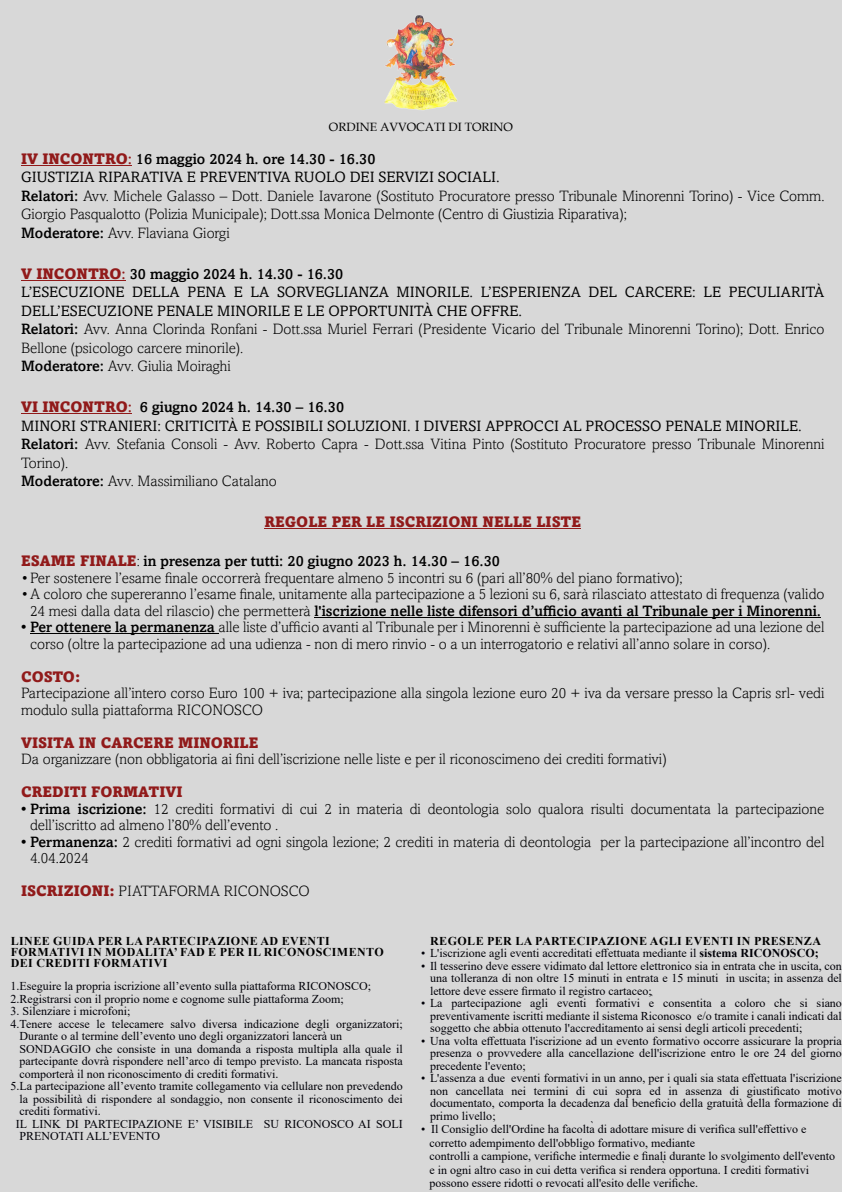
<style>
.page{position:relative;width:842px;height:1192px;background:#d8d8d8}
.page>*{position:absolute;margin:0;border:0;box-sizing:border-box;transform-origin:0 0}
.t1{font:300 15px/18.5px "Amasis MT Pro";color:#000}
.t2{font:900 15px "Amasis MT Pro";color:#911a1a}
.t3{font:500 15px "Amasis MT Pro";color:#000}
.t4{font:12px/12.5px "Times New Roman";color:#000007;text-align:justify}
.t5{font:700 12px/11.1px "Times New Roman";letter-spacing:.035em;color:#000}
.t6{font:12px "Book Antiqua";color:#000}
.s1{font-weight:900;color:#911a1a}
.s2{font-weight:500;color:#911a1a}
.s3{font-weight:500}
.s4{font-weight:400}
.s5{font-weight:300}
.s6{font-weight:700}
</style>
<div class="page">
<img style="left:384px;top:15px;width:73px;height:95px">
<hr style="left:21px;top:165px;width:111px;height:1px;background:#911a1a">
<hr style="left:21px;top:280px;width:105px;height:1px;background:#911a1a">
<hr style="left:21px;top:413px;width:111px;height:1px;background:#911a1a">
<hr style="left:264px;top:528px;width:317px;height:1px;background:#911a1a">
<hr style="left:314px;top:617px;width:507px;height:1px;background:#000">
<hr style="left:30px;top:633px;width:188px;height:1px;background:#000">
<p class="t6" style="left:329px;top:122px;width:185px">ORDINE AVVOCATI DI TORINO</p>
<p class="t1" style="left:21px;top:150px;width:805px"><span class="s1">IV INCONTRO</span><span class="s2">:</span> <span class="s3">16 maggio 2024 h. ore 14.30 - 16.30<br></span><span class="s4">GIUSTIZIA RIPARATIVA E PREVENTIVA RUOLO DEI SERVIZI SOCIALI.<br></span><span class="s3">Relatori:</span> Avv. Michele Galasso – Dott. Daniele Iavarone (Sostituto Procuratore presso Tribunale Minorenni Torino) - Vice Comm.<br>Giorgio Pasqualotto (Polizia Municipale); Dott.ssa Monica Delmonte (Centro di Giustizia Riparativa);<br><span class="s3">Moderatore:</span> Avv. Flaviana Giorgi</p>
<p class="t1" style="left:21px;top:265px;width:805px"><span class="s1">V INCONTRO</span><span class="s2">:</span> <span class="s3">30 maggio 2024 h. 14.30 - 16.30<br></span><span class="s4">L’ESECUZIONE DELLA PENA E LA SORVEGLIANZA MINORILE. L’ESPERIENZA DEL CARCERE: LE PECULIARITÀ DELL’ESECUZIONE PENALE MINORILE E LE OPPORTUNITÀ CHE OFFRE.<br></span><span class="s3">Relatori:</span> Avv. Anna Clorinda Ronfani - Dott.ssa Muriel Ferrari (Presidente Vicario del Tribunale Minorenni Torino); Dott. Enrico Bellone (psicologo carcere minorile).<br><span class="s3">Moderatore:</span> Avv. Giulia Moiraghi</p>
<p class="t1" style="left:21px;top:399px;width:805px"><span class="s1">VI INCONTRO</span><span class="s2">:</span> <span class="s3">6 giugno 2024 h. 14.30 – 16.30<br></span><span class="s4">MINORI STRANIERI: CRITICITÀ E POSSIBILI SOLUZIONI. I DIVERSI APPROCCI AL PROCESSO PENALE MINORILE.<br></span><span class="s3">Relatori:</span> Avv. Stefania Consoli - Avv. Roberto Capra - Dott.ssa Vitina Pinto (Sostituto Procuratore presso Tribunale Minorenni Torino).<br><span class="s3">Moderatore:</span> Avv. Massimiliano Catalano</p>
<p class="t2" style="left:264px;top:516px;width:318px">REGOLE PER LE ISCRIZIONI NELLE LISTE</p>
<p class="t3" style="left:21px;top:555px;width:480px"><span class="s1">ESAME FINALE</span><span class="s5">:</span> in presenza per tutti: 20 giugno 2023 h. 14.30 – 16.30</p>
<p class="t1" style="left:21px;top:569px;width:663px">• Per sostenere l’esame finale occorrerà frequentare almeno 5 incontri su 6 (pari all’80% del piano formativo);</p>
<p class="t1" style="left:21px;top:587px;width:805px;line-height:16.5px;text-align:center">• A coloro che supereranno l’esame finale, unitamente alla partecipazione a 5 lezioni su 6, sarà rilasciato attestato di frequenza (valido<br>24 mesi dalla data del rilascio) che permetterà <span class="s3">l'iscrizione nelle liste difensori d’ufficio avanti al Tribunale per i Minorenni.</span></p>
<p class="t1" style="left:30px;top:620px;width:796px;line-height:16.5px;text-indent:-9px"><span class="s3">• Per ottenere la permanenza</span> alle liste d’ufficio avanti al Tribunale per i Minorenni è sufficiente la partecipazione ad una lezione del corso (oltre la partecipazione ad una udienza - non di mero rinvio - o a un interrogatorio e relativi all’anno solare in corso).</p>
<p class="t2" style="left:21px;top:670px;width:61px">COSTO:</p>
<p class="t1" style="left:21px;top:686px;width:805px;line-height:16.5px">Partecipazione all’intero corso Euro 100 + iva; partecipazione alla singola lezione euro 20 + iva da versare presso la Capris srl- vedi modulo sulla piattaforma RICONOSCO</p>
<p class="t2" style="left:21px;top:736px;width:239px">VISITA IN CARCERE MINORILE</p>
<p class="t1" style="left:21px;top:751px;width:647px">Da organizzare (non obbligatoria ai fini dell’iscrizione nelle liste e per il riconoscimeno dei crediti formativi)</p>
<p class="t2" style="left:21px;top:786px;width:163px">CREDITI FORMATIVI</p>
<p class="t1" style="left:30px;top:801px;width:796px;line-height:16.5px;text-indent:-9px"><span class="s3">• Prima iscrizione:</span> 12 crediti formativi di cui 2 in materia di deontologia solo qualora risulti documentata la partecipazione dell’iscritto ad almeno l’80% dell’evento .</p>
<p class="t1" style="left:30px;top:834px;width:796px;line-height:16.5px;text-indent:-9px"><span class="s3">• Permanenza:</span> 2 crediti formativi ad ogni singola lezione; 2 crediti in materia di deontologia per la partecipazione all’incontro del<br>4.04.2024</p>
<p class="t1" style="left:21px;top:883px;width:290px"><span class="s1">ISCRIZIONI:</span> PIATTAFORMA RICONOSCO</p>
<p class="t5" style="left:11px;top:936px;width:374px">LINEE GUIDA PER LA PARTECIPAZIONE AD EVENTI<br>FORMATIVI IN MODALITA’ FAD E PER IL RICONOSCIMENTO<br>DEI CREDITI FORMATIVI</p>
<p class="t4" style="left:11px;top:981px;width:362px">1.Eseguire la propria iscrizione all’evento sulla piattaforma RICONOSCO;<br>2.Registrarsi con il proprio nome e cognome sulle piattaforma Zoom;</p>
<p class="t4" style="left:11px;top:1006px;width:121px">3. Silenziare i microfoni;</p>
<p class="t4" style="left:11px;top:1018px;width:394px">4.Tenere accese le telecamere salvo diversa indicazione degli organizzatori;</p>
<p class="t4" style="left:20px;top:1031px;width:324px">Durante o al termine dell’evento uno degli organizzatori lancerà un</p>
<p class="t4" style="left:20px;top:1043px;width:385px">SONDAGGIO che consiste in una domanda a risposta multipla alla quale il</p>
<p class="t4" style="left:20px;top:1056px;width:385px">partecipante dovrà rispondere nell’arco di tempo previsto. La mancata risposta</p>
<p class="t4" style="left:20px;top:1068px;width:260px">comporterà il non riconoscimento di crediti formativi.</p>
<p class="t4" style="left:11px;top:1081px;width:394px">5.La partecipazione all’evento tramite collegamento via cellulare non prevedendo</p>
<p class="t4" style="left:20px;top:1093px;width:385px">la possibilità di rispondere al sondaggio, non consente il riconoscimento dei</p>
<p class="t4" style="left:20px;top:1106px;width:83px">crediti formativi.</p>
<p class="t4" style="left:16px;top:1119px;width:388px">IL LINK DI PARTECIPAZIONE E’ VISIBILE SU RICONOSCO AI SOLI</p>
<p class="t4" style="left:20px;top:1131px;width:142px">PRENOTATI ALL’EVENTO</p>
<p class="t5" style="left:430px;top:936px;width:392px">REGOLE PER LA PARTECIPAZIONE AGLI EVENTI IN PRESENZA</p>
<p class="t4" style="left:421px;top:948px;width:399px">• L'iscrizione agli eventi accreditati effettuata mediante il <span class="s6">sistema RICONOSCO;</span></p>
<p class="t4" style="left:430px;top:961px;width:413px;text-indent:-9px">• Il tesserino deve essere vidimato dal lettore elettronico sia in entrata che in uscita, con una tolleranza di non oltre 15 minuti in entrata e 15 minuti in uscita; in assenza del lettore deve essere firmato il registro cartaceo;</p>
<p class="t4" style="left:430px;top:998px;width:413px;text-indent:-9px">• La partecipazione agli eventi formativi è consentita a coloro che si siano preventivamente iscritti mediante il sistema Riconosco e/o tramite i canali indicati dal soggetto che abbia ottenuto l'accreditamento ai sensi degli articoli precedenti;</p>
<p class="t4" style="left:430px;top:1036px;width:413px;text-indent:-9px">• Una volta effettuata l'iscrizione ad un evento formativo occorre assicurare la propria presenza o provvedere alla cancellazione dell'iscrizione entro le ore 24 del giorno precedente l'evento;</p>
<p class="t4" style="left:430px;top:1073px;width:413px;text-indent:-9px">• L'assenza a due eventi formativi in un anno, per i quali sia stata effettuata l'iscrizione non cancellata nei termini di cui sopra ed in assenza di giustificato motivo documentato, comporta la decadenza dal beneficio della gratuità della formazione di primo livello;</p>
<p class="t4" style="left:429px;top:1124px;width:407px;line-height:13.5px;text-align:left;text-indent:-9px">• Il Consiglio dell'Ordine ha facoltà di adottare misure di verifica sull'effettivo e corretto adempimento dell'obbligo formativo, mediante<br>controlli a campione, verifiche intermedie e finali durante lo svolgimento dell'evento e in ogni altro caso in cui detta verifica si renderà opportuna. I crediti formativi possono essere ridotti o revocati all'esito delle verifiche.</p>
</div>
